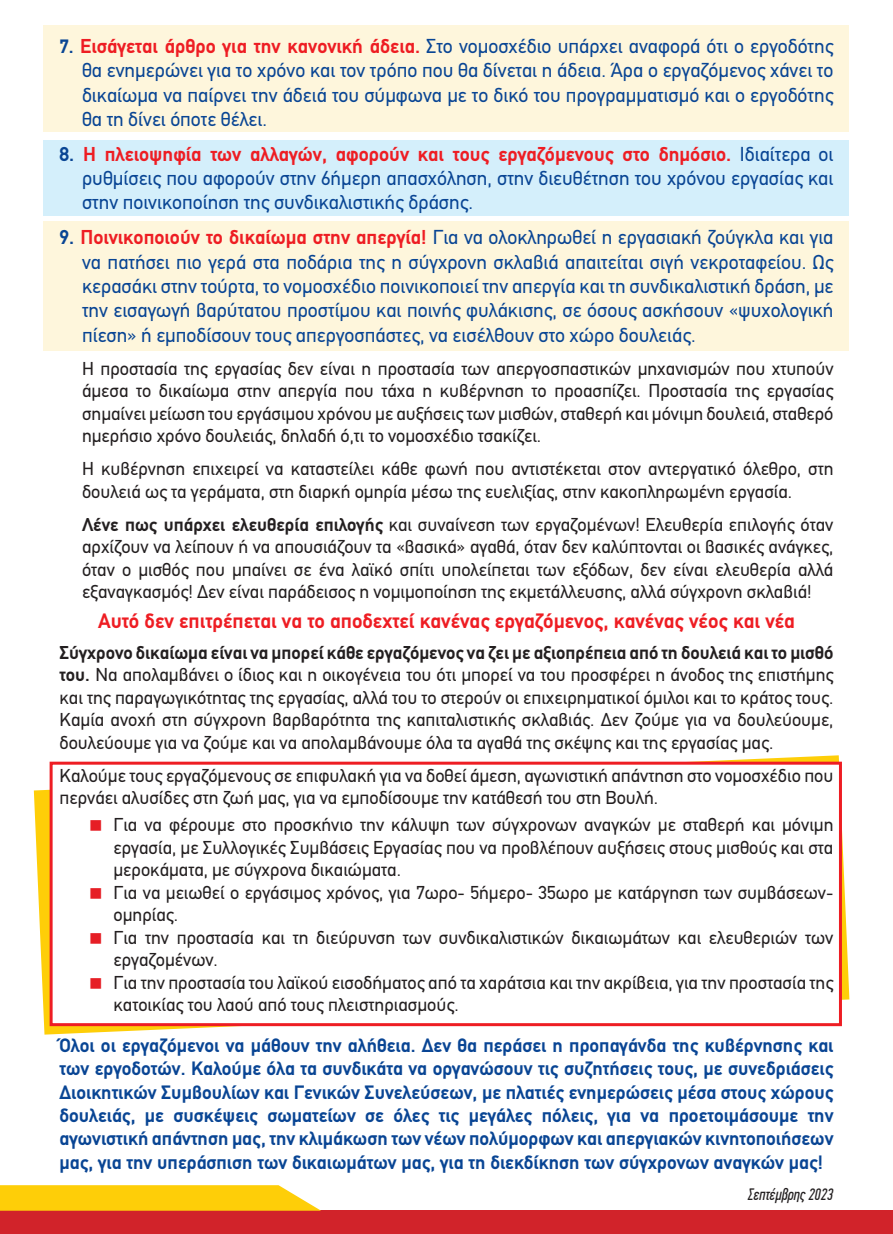
<style>
.page{position:relative;width:893px;height:1234px;background:#fff}
.page>*{position:absolute;margin:0;border:0;box-sizing:border-box;transform-origin:0 0}
.Σώμα_κειμένου{font:700 21px "PF Din Text";color:#ee1d23}
.Σώμα_κειμένου-2{font:20.25px/24.3px "PF Din Text";color:#094594;text-align:justify}
.Σώμα_κειμένου-3{font:700 19.5px/23.4px "PF Din Text";color:#094594;text-align:justify}
.Σώμα_κειμένου-4{font:18.75px/22.5px "PF Din Text";color:#231f20}
.t1{font:italic 16.5px "PF Din Text Comp Pro";color:#231f20}
.s1{font-weight:700;font-size:19.5px}
.s2{font-weight:700;color:#ee1d23}
.s3{font-weight:700}
</style>
<div class="page">
<div style="left:0;top:1210px;width:893px;height:23px;background:#d1232a"></div>
<svg style="left:34px;top:755px;width:815px;height:279px"></svg>
<div style="left:50px;top:761px;width:792px;height:264px;background:#fff;border:3px solid #ee1d23"></div>
<div style="left:44px;top:141px;width:805px;height:75px;background:#d4effb"></div>
<div style="left:44px;top:26px;width:805px;height:106px;background:#fef6dc"></div>
<div style="left:44px;top:221px;width:805px;height:129px;background:#fef6dc"></div>
<svg style="left:0;top:1185px;width:320px;height:25px"></svg>
<p class="Σώμα_κειμένου-2" style="left:82px;top:34px;width:753px;text-indent:-22px"><span class="s1">7.</span> <span class="s2">Εισάγεται άρθρο για την κανονική άδεια.</span> Στο νομοσχέδιο υπάρχει αναφορά ότι ο εργοδότης θα ενημερώνει για το χρόνο και τον τρόπο που θα δίνεται η άδεια. Άρα ο εργαζόμενος χάνει το δικαίωμα να παίρνει την άδειά του σύμφωνα με το δικό του προγραμματισμό και ο εργοδότης θα τη δίνει όποτε θέλει.</p>
<p class="Σώμα_κειμένου-2" style="left:82px;top:142px;width:753px;text-indent:-22px"><span class="s3">8.</span> <span class="s2">Η πλειοψηφία των αλλαγών, αφορούν και τους εργαζόμενους στο δημόσιο.</span> Ιδιαίτερα οι ρυθμίσεις που αφορούν στην 6ήμερη απασχόληση, στην διευθέτηση του χρόνου εργασίας και στην ποινικοποίηση της συνδικαλιστικής δράσης.</p>
<p class="Σώμα_κειμένου-2" style="left:82px;top:225px;width:753px;text-indent:-22px"><span class="s3">9.</span> <span class="s2">Ποινικοποιούν το δικαίωμα στην απεργία!</span> Για να ολοκληρωθεί η εργασιακή ζούγκλα και για να πατήσει πιο γερά στα ποδάρια της η σύγχρονη σκλαβιά απαιτείται σιγή νεκροταφείου. Ως κερασάκι στην τούρτα, το νομοσχέδιο ποινικοποιεί την απεργία και τη συνδικαλιστική δράση, με την εισαγωγή βαρύτατου προστίμου και ποινής φυλάκισης, σε όσους ασκήσουν «ψυχολογική πίεση» ή εμποδίσουν τους απεργοσπάστες, να εισέλθουν στο χώρο δουλειάς.</p>
<p class="Σώμα_κειμένου-4" style="left:82px;top:357px;width:753px;text-align:justify">Η προστασία της εργασίας δεν είναι η προστασία των απεργοσπαστικών μηχανισμών που χτυπούν άμεσα το δικαίωμα στην απεργία που τάχα η κυβέρνηση το προασπίζει. Προστασία της εργασίας σημαίνει μείωση του εργάσιμου χρόνου με αυξήσεις των μισθών, σταθερή και μόνιμη δουλειά, σταθερό ημερήσιο χρόνο δουλειάς, δηλαδή ό,τι το νομοσχέδιο τσακίζει.</p>
<p class="Σώμα_κειμένου-4" style="left:82px;top:457px;width:753px">Η κυβέρνηση επιχειρεί να καταστείλει κάθε φωνή που αντιστέκεται στον αντεργατικό όλεθρο, στη δουλειά ως τα γεράματα, στη διαρκή ομηρία μέσω της ευελιξίας, στην κακοπληρωμένη εργασία.</p>
<p class="Σώμα_κειμένου-4" style="left:82px;top:513px;width:753px;text-align:justify"><span class="s3">Λένε πως υπάρχει ελευθερία επιλογής</span> και συναίνεση των εργαζομένων! Ελευθερία επιλογής όταν αρχίζουν να λείπουν ή να απουσιάζουν τα «βασικά» αγαθά, όταν δεν καλύπτονται οι βασικές ανάγκες, όταν ο μισθός που μπαίνει σε ένα λαϊκό σπίτι υπολείπεται των εξόδων, δεν είναι ελευθερία αλλά εξαναγκασμός! Δεν είναι παράδεισος η νομιμοποίηση της εκμετάλλευσης, αλλά σύγχρονη σκλαβιά!</p>
<p class="Σώμα_κειμένου" style="left:98px;top:608px;width:698px">Αυτό δεν επιτρέπεται να το αποδεχτεί κανένας εργαζόμενος, κανένας νέος και νέα</p>
<p class="Σώμα_κειμένου-4" style="left:60px;top:641px;width:775px;text-align:justify"><span class="s3">Σύγχρονο δικαίωμα είναι να μπορεί κάθε εργαζόμενος να ζει με αξιοπρέπεια από τη δουλειά και το μισθό του.</span> Να απολαμβάνει ο ίδιος και η οικογένεια του ότι μπορεί να του προσφέρει η άνοδος της επιστήμης και της παραγωγικότητας της εργασίας, αλλά του το στερούν οι επιχειρηματικοί όμιλοι και το κράτος τους.<br>Καμία ανοχή στη σύγχρονη βαρβαρότητα της καπιταλιστικής σκλαβιάς. Δεν ζούμε για να δουλεύουμε, δουλεύουμε για να ζούμε και να απολαμβάνουμε όλα τα αγαθά της σκέψης και της εργασίας μας.</p>
<p class="Σώμα_κειμένου-4" style="left:60px;top:764px;width:775px">Καλούμε τους εργαζόμενους σε επιφυλακή για να δοθεί άμεση, αγωνιστική απάντηση στο νομοσχέδιο που περνάει αλυσίδες στη ζωή μας, για να εμποδίσουμε την κατάθεσή του στη Βουλή.</p>
<p class="Σώμα_κειμένου-4" style="left:114px;top:813px;width:721px;text-align:justify">Για να φέρουμε στο προσκήνιο την κάλυψη των σύγχρονων αναγκών με σταθερή και μόνιμη εργασία, με Συλλογικές Συμβάσεις Εργασίας που να προβλέπουν αυξήσεις στους μισθούς και στα μεροκάματα, με σύγχρονα δικαιώματα.</p>
<p class="Σώμα_κειμένου-4" style="left:114px;top:880px;width:721px">Για να μειωθεί ο εργάσιμος χρόνος, για 7ωρο- 5ήμερο- 35ωρο με κατάργηση των συμβάσεων&shy;ομηρίας.</p>
<p class="Σώμα_κειμένου-4" style="left:114px;top:925px;width:721px">Για την προστασία και τη διεύρυνση των συνδικαλιστικών δικαιωμάτων και ελευθεριών των εργαζομένων.</p>
<p class="Σώμα_κειμένου-4" style="left:114px;top:970px;width:721px">Για την προστασία του λαϊκού εισοδήματος από τα χαράτσια και την ακρίβεια, για την προστασία της κατοικίας του λαού από τους πλειστηριασμούς.</p>
<p class="Σώμα_κειμένου-3" style="left:60px;top:1032px;width:775px">Όλοι οι εργαζόμενοι να μάθουν την αλήθεια. Δεν θα περάσει η προπαγάνδα της κυβέρνησης και των εργοδοτών. Καλούμε όλα τα συνδικάτα να οργανώσουν τις συζητήσεις τους, με συνεδριάσεις Διοικητικών Συμβουλίων και Γενικών Συνελεύσεων, με πλατιές ενημερώσεις μέσα στους χώρους δουλειάς, με συσκέψεις σωματείων σε όλες τις μεγάλες πόλεις, για να προετοιμάσουμε την αγωνιστική απάντηση μας, την κλιμάκωση των νέων πολύμορφων και απεργιακών κινητοποιήσεων μας, για την υπεράσπιση των δικαιωμάτων μας, για τη διεκδίκηση των σύγχρονων αναγκών μας!</p>
<p class="t1" style="left:748px;top:1184px;width:87px">Σεπτέμβρης 2023</p>
</div>
